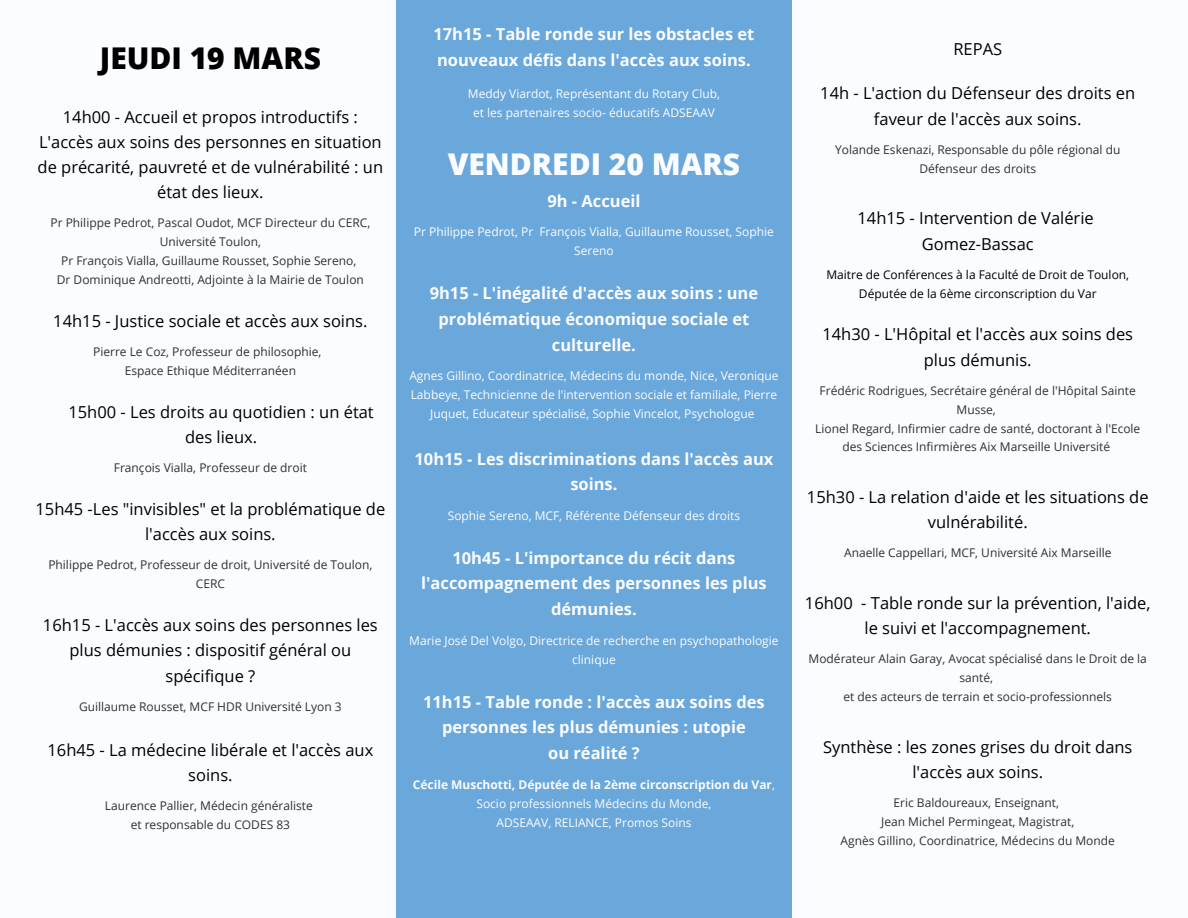
<style>
.page{position:relative;width:1188px;height:918px;background:#fbfcff}
.page>*{position:absolute;margin:0;border:0;box-sizing:border-box;transform-origin:0 0}
.t1{font:800 30px "Open Sans";color:#fbfcff}
.t2{font:800 30px "Open Sans";color:#000}
.t3{font:16.5px/25.2px "Open Sans";color:#000;text-align:center}
.t4{font:700 16.5px/25.8px "Open Sans";color:#fbfcff;text-align:center}
.t5{font:12px/18.9px "Open Sans";color:#303030;text-align:center}
.t6{font:12px/19.2px "Open Sans";color:#fbfcff;text-align:center}
.t7{font:12px/18.9px "Open Sans";color:#000;text-align:center}
.s1{font-weight:700}
</style>
<div class="page">
<div style="left:396px;top:0;width:396px;height:918px;background:#6aa7db"></div>
<h1 class="t2" style="left:100px;top:37px;width:223px">JEUDI 19 MARS</h1>
<h2 class="t3" style="left:38px;top:104px;width:347px">14h00 - Accueil et propos introductifs :<br>L'accès aux soins des personnes en situation de précarité, pauvreté et de vulnérabilité : un état des lieux.</h2>
<p class="t5" style="left:50px;top:213px;width:321px">Pr Philippe Pedrot, Pascal Oudot, MCF Directeur du CERC, Université Toulon,<br>Pr François Vialla, Guillaume Rousset, Sophie Sereno,<br>Dr Dominique Andreotti, Adjointe à la Mairie de Toulon</p>
<h2 class="t3" style="left:53px;top:308px;width:316px">14h15 - Justice sociale et accès aux soins.</h2>
<p class="t5" style="left:93px;top:342px;width:230px">Pierre Le Coz, Professeur de philosophie,<br>Espace Ethique Méditerranéen</p>
<h2 class="t3" style="left:68px;top:399px;width:307px">15h00 - Les droits au quotidien : un état des lieux.</h2>
<p class="t5" style="left:114px;top:458px;width:195px">François Vialla, Professeur de droit</p>
<h2 class="t3" style="left:36px;top:496px;width:351px">15h45 -Les "invisibles" et la problématique de l'accès aux soins.</h2>
<p class="t5" style="left:48px;top:555px;width:326px">Philippe Pedrot, Professeur de droit, Université de Toulon,<br>CERC</p>
<h2 class="t3" style="left:43px;top:612px;width:336px">16h15 - L'accès aux soins des personnes les plus démunies : dispositif général ou spécifique ?</h2>
<p class="t5" style="left:79px;top:697px;width:264px">Guillaume Rousset, MCF HDR Université Lyon 3</p>
<h2 class="t3" style="left:47px;top:737px;width:327px">16h45 - La médecine libérale et l'accès aux soins.</h2>
<p class="t5" style="left:105px;top:796px;width:209px">Laurence Pallier, Médecin généraliste et responsable du CODES 83</p>
<h2 class="t4" style="left:433px;top:21px;width:322px;text-align:left">17h15 - Table ronde sur les obstacles et nouveaux défis dans l'accès aux soins.</h2>
<p class="t6" style="left:468px;top:84px;width:254px">Meddy Viardot, Représentant du Rotary Club, et les partenaires socio- éducatifs ADSEAAV</p>
<h1 class="t1" style="left:448px;top:143px;width:294px">VENDREDI 20 MARS</h1>
<h2 class="t4" style="left:547px;top:188px;width:95px">9h - Accueil</h2>
<p class="t6" style="left:414px;top:222px;width:361px">Pr Philippe Pedrot, Pr François Vialla, Guillaume Rousset, Sophie<br>Sereno</p>
<h2 class="t4" style="left:430px;top:280px;width:330px">9h15 - L'inégalité d'accès aux soins : une problématique économique sociale et culturelle.</h2>
<p class="t6" style="left:409px;top:366px;width:371px">Agnes Gillino, Coordinatrice, Médecins du monde, Nice, Veronique<br>Labbeye, Technicienne de l'intervention sociale et familiale, Pierre<br>Juquet, Educateur spécialisé, Sophie Vincelot, Psychologue</p>
<h2 class="t4" style="left:415px;top:445px;width:360px">10h15 - Les discriminations dans l'accès aux soins.</h2>
<p class="t6" style="left:448px;top:505px;width:294px">Sophie Sereno, MCF, Référente Défenseur des droits</p>
<h2 class="t4" style="left:421px;top:544px;width:347px">10h45 - L'importance du récit dans l'accompagnement des personnes les plus démunies.</h2>
<p class="t6" style="left:409px;top:630px;width:371px">Marie José Del Volgo, Directrice de recherche en psychopathologie clinique</p>
<h2 class="t4" style="left:423px;top:688px;width:343px">11h15 - Table ronde : l'accès aux soins des personnes les plus démunies : utopie<br>ou réalité ?</h2>
<p class="t6" style="left:413px;top:774px;width:364px"><span class="s1">Cécile Muschotti, Députée de la 2ème circonscription du Var</span>,<br>Socio professionnels Médecins du Monde,<br>ADSEAAV, RELIANCE, Promos Soins</p>
<h2 class="t3" style="left:953px;top:36px;width:50px">REPAS</h2>
<h2 class="t3" style="left:820px;top:80px;width:317px">14h - L'action du Défenseur des droits en faveur de l'accès aux soins.</h2>
<p class="t5" style="left:835px;top:140px;width:287px">Yolande Eskenazi, Responsable du pôle régional du<br>Défenseur des droits</p>
<h2 class="t3" style="left:857px;top:205px;width:238px">14h15 - Intervention de Valérie<br>Gomez-Bassac</h2>
<p class="t7" style="left:826px;top:265px;width:304px">Maitre de Conférences à la Faculté de Droit de Toulon,<br>Députée de la 6ème circonscription du Var</p>
<h2 class="t3" style="left:822px;top:321px;width:312px">14h30 - L'Hôpital et l'accès aux soins des plus démunis.</h2>
<p class="t5" style="left:815px;top:381px;width:327px">Frédéric Rodrigues, Secrétaire général de l'Hôpital Sainte Musse,<br>Lionel Regard, Infirmier cadre de santé, doctorant à l'Ecole des Sciences Infirmières Aix Marseille Université</p>
<h2 class="t3" style="left:807px;top:484px;width:343px">15h30 - La relation d'aide et les situations de vulnérabilité.</h2>
<p class="t5" style="left:844px;top:543px;width:269px">Anaelle Cappellari, MCF, Université Aix Marseille</p>
<h2 class="t3" style="left:805px;top:590px;width:347px">16h00 - Table ronde sur la prévention, l'aide, le suivi et l'accompagnement.</h2>
<p class="t5" style="left:809px;top:649px;width:340px">Modérateur Alain Garay, Avocat spécialisé dans le Droit de la santé,<br>et des acteurs de terrain et socio-professionnels</p>
<h2 class="t3" style="left:823px;top:734px;width:311px">Synthèse : les zones grises du droit dans l'accès aux soins.</h2>
<p class="t5" style="left:841px;top:793px;width:276px">Eric Baldoureaux, Enseignant,<br>Jean Michel Permingeat, Magistrat,<br>Agnès Gillino, Coordinatrice, Médecins du Monde</p>
</div>
